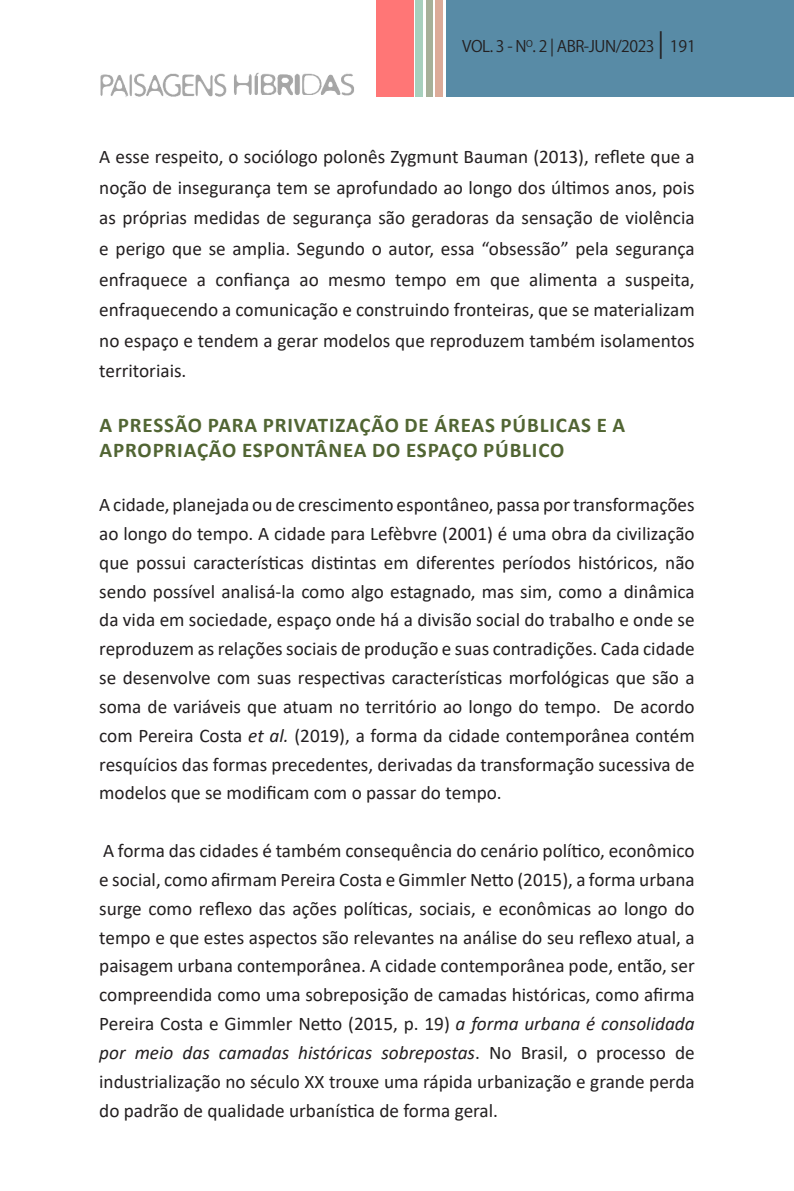
<style>
.page{position:relative;width:794px;height:1191px;background:#fff}
.page>*{position:absolute;margin:0;border:0;box-sizing:border-box;transform-origin:0 0}
.t1{font:700 21px/25.4px "Calibri";letter-spacing:.04em;color:#516533}
.Heading_2{font:19.25px/28.9px "Calibri";color:#231f20;text-align:justify}
.t2{font:15.75px "Koz Go Pr 6 N";letter-spacing:-.03em;color:#231f20}
.s1{font-size:24.5px}
.s2{font-style:italic}
</style>
<div class="page">
<div style="left:446px;top:0;width:348px;height:97px;background:#588ba6"></div>
<div style="left:416px;top:0;width:7px;height:97px;background:#a7d0bd"></div>
<div style="left:426px;top:0;width:6px;height:97px;background:#a6b099"></div>
<div style="left:435px;top:0;width:7px;height:97px;background:#dcab99"></div>
<div style="left:376px;top:0;width:37px;height:97px;background:#ff7676"></div>
<img style="left:100px;top:72px;width:254px;height:25px">
<p class="t2" style="left:462px;top:37px;width:235px">VOL. 3 - N<sup>O</sup>. 2 | ABR-JUN/2023 <span class="s1">|</span> 191</p>
<p class="Heading_2" style="left:99px;top:141px;width:597px;line-height:30.6px">A esse respeito, o sociólogo polonês Zygmunt Bauman (2013), reflete que a noção de insegurança tem se aprofundado ao longo dos últimos anos, pois as próprias medidas de segurança são geradoras da sensação de violência e perigo que se amplia. Segundo o autor, essa “obsessão” pela segurança enfraquece a confiança ao mesmo tempo em que alimenta a suspeita, enfraquecendo a comunicação e construindo fronteiras, que se materializam no espaço e tendem a gerar modelos que reproduzem também isolamentos territoriais.</p>
<p class="t1" style="left:100px;top:411px;width:527px">A PRESSÃO PARA PRIVATIZAÇÃO DE ÁREAS PÚBLICAS E A<br>APROPRIAÇÃO ESPONTÂNEA DO ESPAÇO PÚBLICO</p>
<p class="Heading_2" style="left:99px;top:490px;width:597px">A cidade, planejada ou de crescimento espontâneo, passa por transformações ao longo do tempo. A cidade para Lefèbvre (2001) é uma obra da civilização que possui características distintas em diferentes períodos históricos, não sendo possível analisá-la como algo estagnado, mas sim, como a dinâmica da vida em sociedade, espaço onde há a divisão social do trabalho e onde se reproduzem as relações sociais de produção e suas contradições. Cada cidade se desenvolve com suas respectivas características morfológicas que são a soma de variáveis que atuam no território ao longo do tempo. De acordo com Pereira Costa <span class="s2">et al.</span> (2019), a forma da cidade contemporânea contém resquícios das formas precedentes, derivadas da transformação sucessiva de modelos que se modificam com o passar do tempo.</p>
<p class="Heading_2" style="left:99px;top:835px;width:597px">A forma das cidades é também consequência do cenário político, econômico e social, como afirmam Pereira Costa e Gimmler Netto (2015), a forma urbana surge como reflexo das ações políticas, sociais, e econômicas ao longo do tempo e que estes aspectos são relevantes na análise do seu reflexo atual, a paisagem urbana contemporânea. A cidade contemporânea pode, então, ser compreendida como uma sobreposição de camadas históricas, como afirma Pereira Costa e Gimmler Netto (2015, p. 19) <span class="s2">a forma urbana é consolidada por meio das camadas históricas sobrepostas</span>. No Brasil, o processo de industrialização no século XX trouxe uma rápida urbanização e grande perda do padrão de qualidade urbanística de forma geral.</p>
</div>
